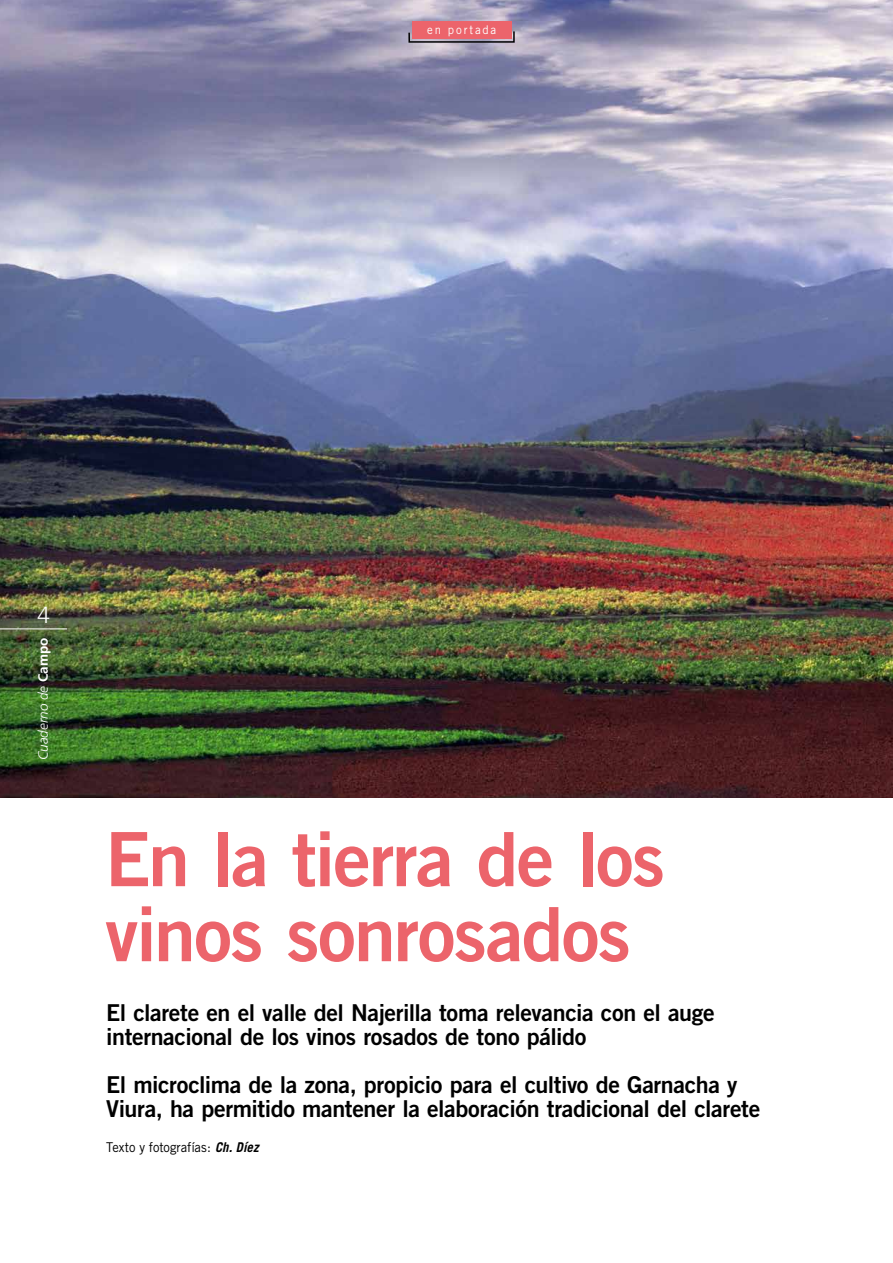
<style>
.page{position:relative;width:893px;height:1263px;background:#fff}
.page>*{position:absolute;margin:0;border:0;box-sizing:border-box;transform-origin:0 0}
.t1{font:75px/75px "Trade Gothic Bold Two";letter-spacing:-.02em;color:#ec646b}
.t2{font:23.25px/24px "Trade Gothic Bold Two";letter-spacing:-.015em;color:#000}
.t3{font:300 22.5px "Trade Gothic";color:#fff}
.t4{font:13.5px "Trade Gothic";letter-spacing:-.005em;color:#000;scale:.95 1}
.t5{font:italic 300 13.5px "Frutiger";color:#fff}
.t6{font:12px "Trade Gothic";letter-spacing:.16em;color:#fff;scale:.95 1}
.s1{font-weight:700;font-style:normal}
.s2{font-weight:700;font-style:italic}
</style>
<div class="page">
<img style="left:0;top:0;width:893px;height:798px">
<hr style="left:0;top:628px;width:67px;height:1px;background:#fff">
<svg style="left:408px;top:30px;width:107px;height:13px"></svg>
<div style="left:412px;top:21px;width:99px;height:18px;background:#ec646b"></div>
<p class="t6" style="left:427px;top:23px;width:74px">en portada</p>
<p class="t3" style="left:37px;top:601px;width:14px">4</p>
<p class="t5" style="left:35px;top:760px;width:124px;rotate:-90deg">Cuaderno de <span class="s1">Campo</span></p>
<h1 class="t1" style="left:105px;top:821px;width:561px">En la tierra de los vinos sonrosados</h1>
<p class="t2" style="left:106px;top:1001px;width:610px">El clarete en el valle del Najerilla toma relevancia con el auge internacional de los vinos rosados de tono pálido</p>
<p class="t2" style="left:106px;top:1073px;width:655px">El microclima de la zona, propicio para el cultivo de Garnacha y<br>Viura, ha permitido mantener la elaboración tradicional del clarete</p>
<p class="t4" style="left:106px;top:1139px;width:162px">Texto y fotografías: <span class="s2">Ch. Díez</span></p>
</div>
